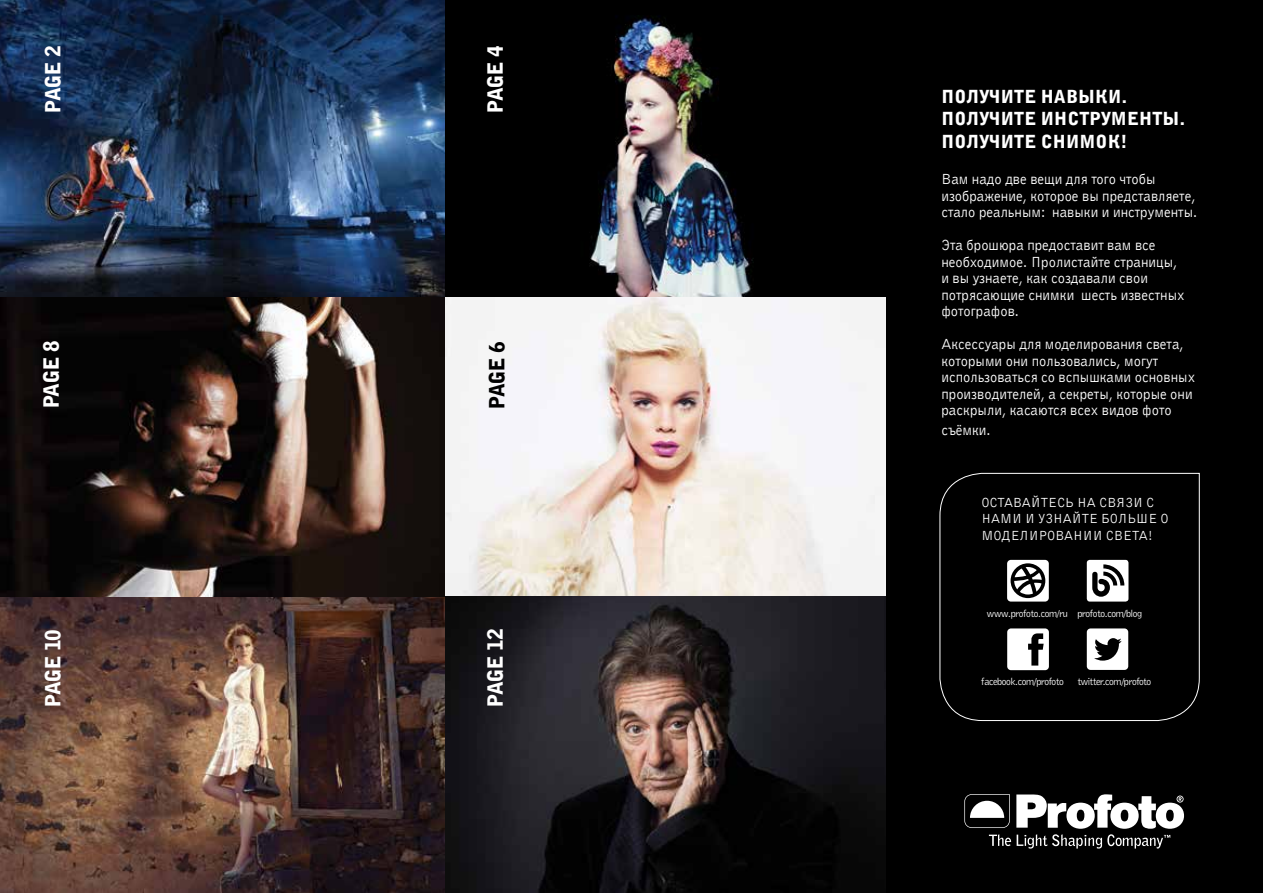
<style>
.page{position:relative;width:1263px;height:893px;background:#fff}
.page>*{position:absolute;margin:0;border:0;box-sizing:border-box;transform-origin:0 0}
.t1{font:900 21px "Bell Gothic Profoto";letter-spacing:-.015em;color:#fff}
.t2{font:900 21px "Bell Gothic Profoto";color:#000}
.t3{font:900 18px/22.5px "Bell Gothic";letter-spacing:.01em;color:#fff}
.t4{font:15px/16.5px "Bell Gothic";color:#fff}
.t5{font:13.5px/16.5px "Bell Gothic";color:#fff}
.t6{font:10.5px "Bell Gothic Profoto";letter-spacing:-.03em;color:#fff}
</style>
<div class="page">
<img style="left:0;top:596px;width:886px;height:297px">
<img style="left:444px;top:0;width:442px;height:596px">
<img style="left:0;top:0;width:444px;height:298px">
<img style="left:0;top:298px;width:444px;height:298px">
<div style="left:886px;top:0;width:377px;height:893px;background:#000"></div>
<svg style="left:964px;top:794px;width:220px;height:54px"></svg>
<svg style="left:939px;top:473px;width:261px;height:248px"></svg>
<svg style="left:1007px;top:628px;width:42px;height:42px;background:#cecece"></svg>
<svg style="left:1087px;top:628px;width:41px;height:42px"></svg>
<svg style="left:1007px;top:560px;width:42px;height:42px"></svg>
<div style="left:1087px;top:560px;width:41px;height:42px;background:#fff;border-radius:3px"></div>
<svg style="left:1092px;top:564px;width:32px;height:33px"></svg>
<h1 class="t1" style="left:40px;top:113px;width:69px;rotate:-90deg">PAGE 2</h1>
<h1 class="t1" style="left:482px;top:113px;width:69px;rotate:-90deg">PAGE 4</h1>
<h1 class="t1" style="left:38px;top:408px;width:69px;rotate:-90deg">PAGE 8</h1>
<h1 class="t1" style="left:40px;top:707px;width:79px;rotate:-90deg">PAGE 10</h1>
<h1 class="t2" style="left:484px;top:408px;width:69px;rotate:-90deg">PAGE 6</h1>
<h1 class="t1" style="left:482px;top:707px;width:80px;rotate:-90deg">PAGE 12</h1>
<p class="t3" style="left:941px;top:85px;width:246px">ПОЛУЧИТЕ НАВЫКИ.<br>ПОЛУЧИТЕ ИНСТРУМЕНТЫ.<br>ПОЛУЧИТЕ СНИМОК!</p>
<p class="t4" style="left:941px;top:170px;width:257px">Вам надо две вещи для того чтобы изображение, которое вы представляете, стало реальным: навыки и инструменты.</p>
<p class="t4" style="left:941px;top:236px;width:245px">Эта брошюра предоставит вам все необходимое. Пролистайте страницы, и вы узнаете, как создавали свои потрясающие снимки шесть известных фотографов.</p>
<p class="t4" style="left:941px;top:335px;width:255px">Аксессуары для моделирования света, которыми они пользовались, могут использоваться со вспышками основных производителей, а секреты, которые они раскрыли, касаются всех видов фото</p>
<p class="t4" style="left:941px;top:421px;width:51px">съёмки.</p>
<p class="t5" style="left:981px;top:494px;width:189px">ОСТАВАЙТЕСЬ НА СВЯЗИ С<br>НАМИ И УЗНАЙТЕ БОЛЬШЕ О<br>МОДЕЛИРОВАНИИ СВЕТА!</p>
<p class="t6" style="left:987px;top:607px;width:157px">www.profoto.com/ru profoto.com/blog</p>
<p class="t6" style="left:981px;top:675px;width:84px">facebook.com/profoto</p>
<p class="t6" style="left:1078px;top:675px;width:75px">twitter.com/profoto</p>
</div>
